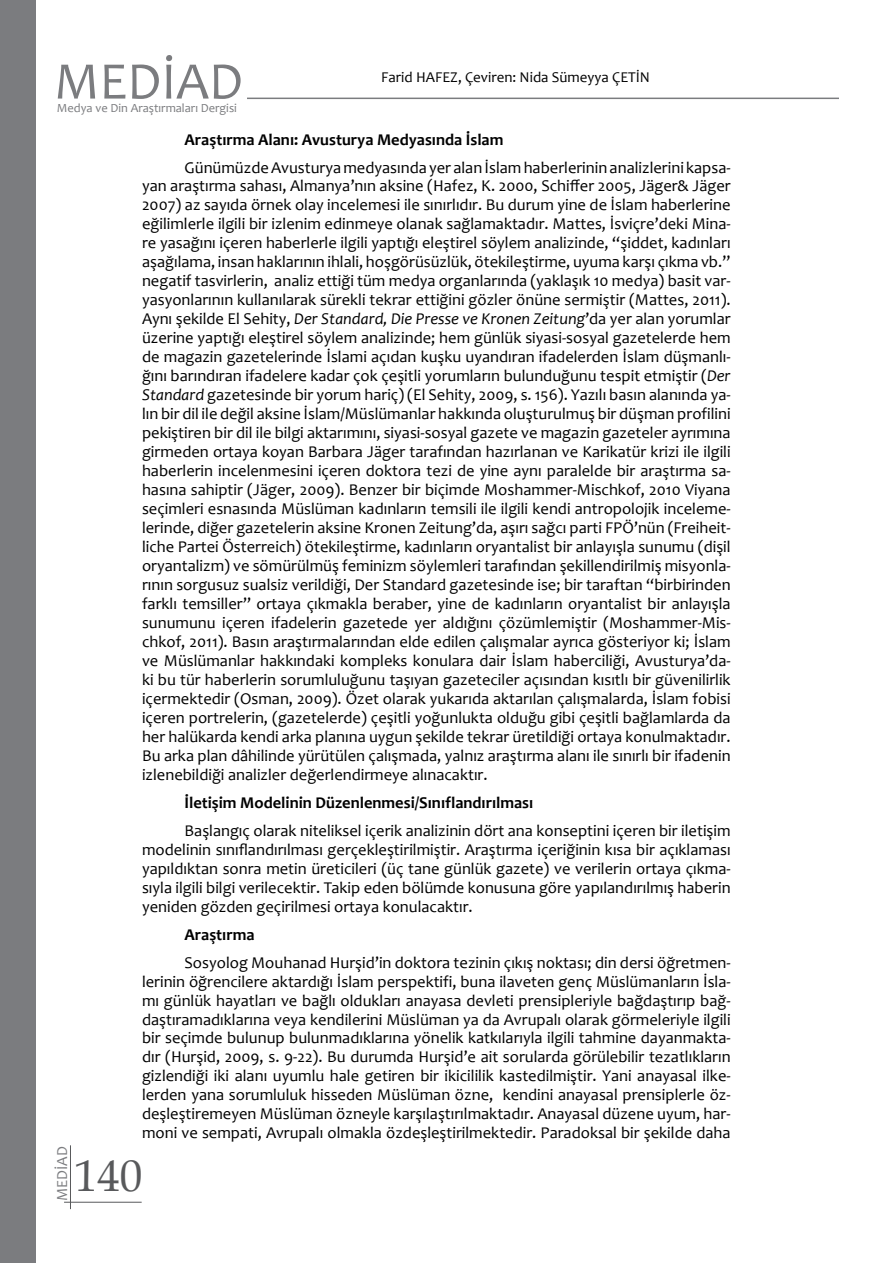
<style>
.page{position:relative;width:893px;height:1263px;background:#fff}
.page>*{position:absolute;margin:0;border:0;box-sizing:border-box;transform-origin:0 0}
.t1{font:53.25px "Candara";color:#7b7c7f}
.t2{font:45px "Book Antiqua";color:#58595b}
.t3{font:16.5px/19px "Candara";color:#000;text-align:justify}
.t4{font:700 16.5px "Candara";color:#000}
.t5{font:15.45px "Candara";color:#7b7c7f}
.t6{font:15px "Candara";color:#000}
.t7{font:12.45px "Candara";color:#7b7c7f}
.s1{font-style:italic}
</style>
<div class="page">
<hr style="left:247px;top:98px;width:592px;height:1px;background:#7b7c7f">
<div style="left:0;top:0;width:35px;height:1263px;background:#7b7c7f"></div>
<hr style="left:70px;top:1145px;width:1px;height:64px;background:#58595b">
<hr style="left:64px;top:1202px;width:78px;height:1px;background:#58595b">
<h1 class="t1" style="left:54px;top:48px;width:191px">MEDİAD</h1>
<p class="t6" style="left:381px;top:68px;width:270px">Farid HAFEZ, Çeviren: Nida Sümeyya ÇETİN</p>
<p class="t7" style="left:57px;top:100px;width:181px">Medya ve Din Araştırmaları Dergisi</p>
<p class="t4" style="left:185px;top:129px;width:320px">Araştırma Alanı: Avusturya Medyasında İslam</p>
<p class="t3" style="left:142px;top:157px;width:590px;text-indent:43px">Günümüzde Avusturya medyasında yer alan İslam haberlerinin analizlerini kapsa&shy;yan araştırma sahası, Almanya’nın aksine (Hafez, K. 2000, Schiffer 2005, Jäger&amp; Jäger 2007) az sayıda örnek olay incelemesi ile sınırlıdır. Bu durum yine de İslam haberlerine eğilimlerle ilgili bir izlenim edinmeye olanak sağlamaktadır. Mattes, İsviçre’deki Mina&shy;re yasağını içeren haberlerle ilgili yaptığı eleştirel söylem analizinde, “şiddet, kadınları aşağılama, insan haklarının ihlali, hoşgörüsüzlük, ötekileştirme, uyuma karşı çıkma vb.” negatif tasvirlerin, analiz ettiği tüm medya organlarında (yaklaşık 10 medya) basit var&shy;yasyonlarının kullanılarak sürekli tekrar ettiğini gözler önüne sermiştir (Mattes, 2011).<br>Aynı şekilde El Sehity, <span class="s1">Der Standard, Die Presse ve Kronen Zeitung</span>’da yer alan yorumlar üzerine yaptığı eleştirel söylem analizinde; hem günlük siyasi-sosyal gazetelerde hem de magazin gazetelerinde İslami açıdan kuşku uyandıran ifadelerden İslam düşmanlı&shy;ğını barındıran ifadelere kadar çok çeşitli yorumların bulunduğunu tespit etmiştir (<span class="s1">Der Standard</span> gazetesinde bir yorum hariç) (El Sehity, 2009, s. 156). Yazılı basın alanında ya&shy;lın bir dil ile değil aksine İslam/Müslümanlar hakkında oluşturulmuş bir düşman profilini pekiştiren bir dil ile bilgi aktarımını, siyasi-sosyal gazete ve magazin gazeteler ayrımına girmeden ortaya koyan Barbara Jäger tarafından hazırlanan ve Karikatür krizi ile ilgili haberlerin incelenmesini içeren doktora tezi de yine aynı paralelde bir araştırma sa&shy;hasına sahiptir (Jäger, 2009). Benzer bir biçimde Moshammer-Mischkof, 2010 Viyana seçimleri esnasında Müslüman kadınların temsili ile ilgili kendi antropolojik inceleme&shy;lerinde, diğer gazetelerin aksine Kronen Zeitung’da, aşırı sağcı parti FPÖ’nün (Freiheit&shy;liche Partei Österreich) ötekileştirme, kadınların oryantalist bir anlayışla sunumu (dişil oryantalizm) ve sömürülmüş feminizm söylemleri tarafından şekillendirilmiş misyonla&shy;rının sorgusuz sualsiz verildiği, Der Standard gazetesinde ise; bir taraftan “birbirinden farklı temsiller” ortaya çıkmakla beraber, yine de kadınların oryantalist bir anlayışla sunumunu içeren ifadelerin gazetede yer aldığını çözümlemiştir (Moshammer-Mis&shy;chkof, 2011). Basın araştırmalarından elde edilen çalışmalar ayrıca gösteriyor ki; İslam ve Müslümanlar hakkındaki kompleks konulara dair İslam haberciliği, Avusturya’da&shy;ki bu tür haberlerin sorumluluğunu taşıyan gazeteciler açısından kısıtlı bir güvenilirlik içermektedir (Osman, 2009). Özet olarak yukarıda aktarılan çalışmalarda, İslam fobisi içeren portrelerin, (gazetelerde) çeşitli yoğunlukta olduğu gibi çeşitli bağlamlarda da her halükarda kendi arka planına uygun şekilde tekrar üretildiği ortaya konulmaktadır.<br>Bu arka plan dâhilinde yürütülen çalışmada, yalnız araştırma alanı ile sınırlı bir ifadenin izlenebildiği analizler değerlendirmeye alınacaktır.</p>
<p class="t4" style="left:185px;top:792px;width:350px">İletişim Modelinin Düzenlenmesi/Sınıflandırılması</p>
<p class="t3" style="left:142px;top:821px;width:590px;text-indent:43px">Başlangıç olarak niteliksel içerik analizinin dört ana konseptini içeren bir iletişim modelinin sınıflandırılması gerçekleştirilmiştir. Araştırma içeriğinin kısa bir açıklaması yapıldıktan sonra metin üreticileri (üç tane günlük gazete) ve verilerin ortaya çıkma&shy;sıyla ilgili bilgi verilecektir. Takip eden bölümde konusuna göre yapılandırılmış haberin yeniden gözden geçirilmesi ortaya konulacaktır.</p>
<p class="t4" style="left:185px;top:924px;width:72px">Araştırma</p>
<p class="t3" style="left:142px;top:952px;width:590px;text-indent:43px">Sosyolog Mouhanad Hurşid’in doktora tezinin çıkış noktası; din dersi öğretmen&shy;lerinin öğrencilere aktardığı İslam perspektifi, buna ilaveten genç Müslümanların İsla&shy;mı günlük hayatları ve bağlı oldukları anayasa devleti prensipleriyle bağdaştırıp bağ&shy;daştıramadıklarına veya kendilerini Müslüman ya da Avrupalı olarak görmeleriyle ilgili bir seçimde bulunup bulunmadıklarına yönelik katkılarıyla ilgili tahmine dayanmakta&shy;dır (Hurşid, 2009, s. 9-22). Bu durumda Hurşid’e ait sorularda görülebilir tezatlıkların gizlendiği iki alanı uyumlu hale getiren bir ikicililik kastedilmiştir. Yani anayasal ilke&shy;lerden yana sorumluluk hisseden Müslüman özne, kendini anayasal prensiplerle öz&shy;deşleştiremeyen Müslüman özneyle karşılaştırılmaktadır. Anayasal düzene uyum, har&shy;moni ve sempati, Avrupalı olmakla özdeşleştirilmektedir. Paradoksal bir şekilde daha</p>
<p class="t5" style="left:52px;top:1201px;width:56px;rotate:-90deg">MEDİAD</p>
<h2 class="t2" style="left:75px;top:1144px;width:69px">140</h2>
</div>
